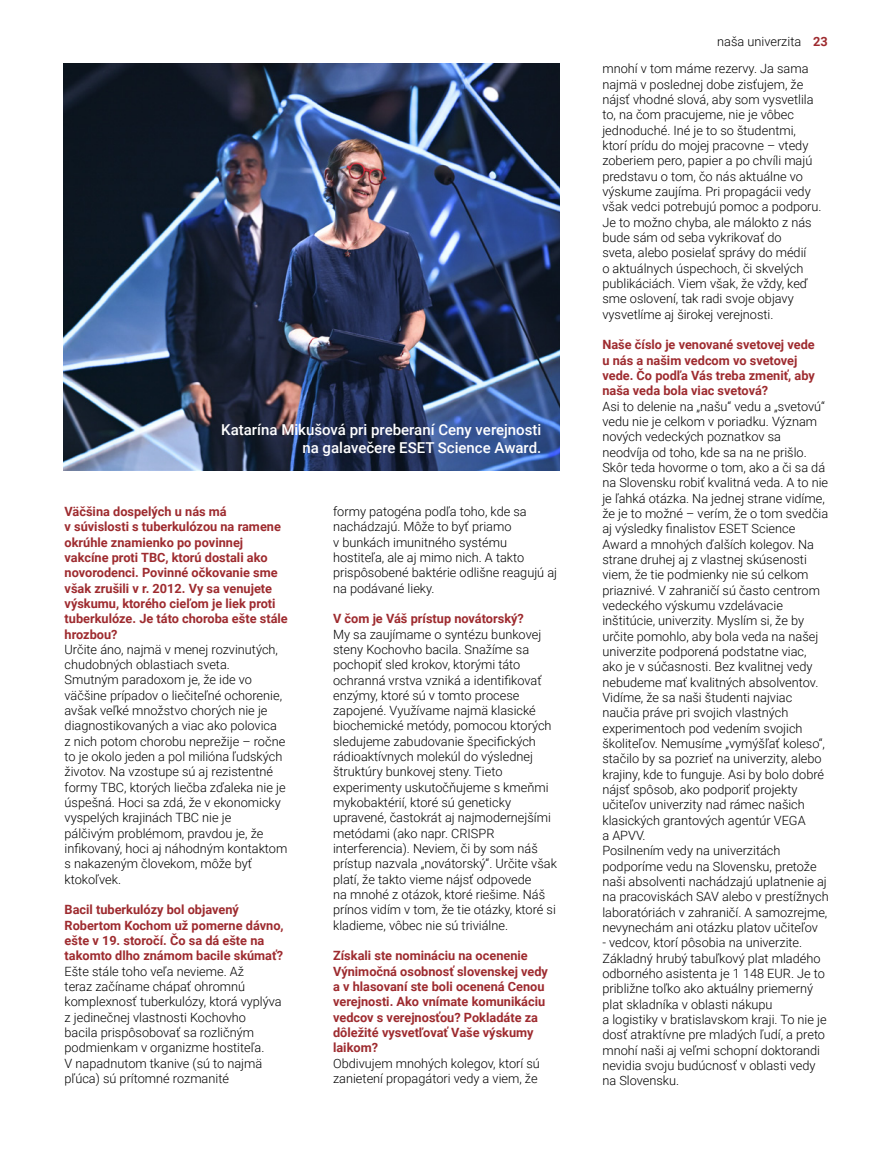
<style>
.page{position:relative;width:893px;height:1149px;background:#fff}
.page>*{position:absolute;margin:0;border:0;box-sizing:border-box;transform-origin:0 0}
.t1{font:500 15px/18px "Roboto";color:#fff;text-align:right}
.t2{font:300 12.75px/15.3px "Roboto";color:#000}
.t3{font:700 12.75px/15.3px "Roboto";color:#9e2b2f}
.s1{font-weight:700;color:#9e2b2f}
</style>
<div class="page">
<img style="left:64px;top:64px;width:496px;height:406px">
<p class="t1" style="left:221px;top:420px;width:322px">Katarína Mikušová pri preberaní Ceny verejnosti na galavečere ESET Science Award.</p>
<p class="t3" style="left:65px;top:503px;width:225px">Väčšina dospelých u nás má<br>v súvislosti s tuberkulózou na ramene okrúhle znamienko po povinnej vakcíne proti TBC, ktorú dostali ako novorodenci. Povinné očkovanie sme však zrušili v r. 2012. Vy sa venujete výskumu, ktorého cieľom je liek proti tuberkulóze. Je táto choroba ešte stále hrozbou?</p>
<p class="t2" style="left:65px;top:641px;width:224px">Určite áno, najmä v menej rozvinutých, chudobných oblastiach sveta.<br>Smutným paradoxom je, že ide vo väčšine prípadov o liečiteľné ochorenie, avšak veľké množstvo chorých nie je diagnostikovaných a viac ako polovica<br>z nich potom chorobu neprežije – ročne to je okolo jeden a pol milióna ľudských životov. Na vzostupe sú aj rezistentné formy TBC, ktorých liečba zďaleka nie je úspešná. Hoci sa zdá, že v ekonomicky vyspelých krajinách TBC nie je<br>pálčivým problémom, pravdou je, že infikovaný, hoci aj náhodným kontaktom s nakazeným človekom, môže byť ktokoľvek.</p>
<p class="t3" style="left:65px;top:901px;width:221px">Bacil tuberkulózy bol objavený Robertom Kochom už pomerne dávno, ešte v 19. storočí. Čo sa dá ešte na takomto dlho známom bacile skúmať?</p>
<p class="t2" style="left:65px;top:962px;width:219px">Ešte stále toho veľa nevieme. Až<br>teraz začíname chápať ohromnú komplexnosť tuberkulózy, ktorá vyplýva z jedinečnej vlastnosti Kochovho bacila prispôsobovať sa rozličným podmienkam v organizme hostiteľa.<br>V napadnutom tkanive (sú to najmä pľúca) sú prítomné rozmanité</p>
<p class="t2" style="left:333px;top:503px;width:225px">formy patogéna podľa toho, kde sa nachádzajú. Môže to byť priamo<br>v bunkách imunitného systému hostiteľa, ale aj mimo nich. A takto prispôsobené baktérie odlišne reagujú aj na podávané lieky.</p>
<p class="t3" style="left:333px;top:610px;width:192px">V čom je Váš prístup novátorský?</p>
<p class="t2" style="left:333px;top:625px;width:225px">My sa zaujímame o syntézu bunkovej steny Kochovho bacila. Snažíme sa pochopiť sled krokov, ktorými táto ochranná vrstva vzniká a identifikovať enzýmy, ktoré sú v tomto procese zapojené. Využívame najmä klasické biochemické metódy, pomocou ktorých sledujeme zabudovanie špecifických rádioaktívnych molekúl do výslednej štruktúry bunkovej steny. Tieto experimenty uskutočňujeme s kmeňmi mykobaktérií, ktoré sú geneticky upravené, častokrát aj najmodernejšími metódami (ako napr. CRISPR interferencia). Neviem, či by som náš prístup nazvala „novátorský“. Určite však platí, že takto vieme nájsť odpovede<br>na mnohé z otázok, ktoré riešime. Náš prínos vidím v tom, že tie otázky, ktoré si kladieme, vôbec nie sú triviálne.</p>
<p class="t3" style="left:333px;top:947px;width:216px">Získali ste nomináciu na ocenenie<br>Výnimočná osobnosť slovenskej vedy a v hlasovaní ste boli ocenená Cenou verejnosti. Ako vnímate komunikáciu vedcov s verejnosťou? Pokladáte za dôležité vysvetľovať Vaše výskumy laikom?</p>
<p class="t2" style="left:333px;top:1054px;width:208px">Obdivujem mnohých kolegov, ktorí sú zanietení propagátori vedy a viem, že</p>
<p class="t2" style="left:717px;top:33px;width:112px">naša univerzita <span class="s1">23</span></p>
<p class="t2" style="left:602px;top:61px;width:221px">mnohí v tom máme rezervy. Ja sama najmä v poslednej dobe zisťujem, že nájsť vhodné slová, aby som vysvetlila to, na čom pracujeme, nie je vôbec jednoduché. Iné je to so študentmi, ktorí prídu do mojej pracovne – vtedy zoberiem pero, papier a po chvíli majú predstavu o tom, čo nás aktuálne vo výskume zaujíma. Pri propagácii vedy však vedci potrebujú pomoc a podporu.<br>Je to možno chyba, ale málokto z nás bude sám od seba vykrikovať do<br>sveta, alebo posielať správy do médií<br>o aktuálnych úspechoch, či skvelých publikáciách. Viem však, že vždy, keď sme oslovení, tak radi svoje objavy vysvetlíme aj širokej verejnosti.</p>
<p class="t3" style="left:602px;top:336px;width:214px">Naše číslo je venované svetovej vede u nás a našim vedcom vo svetovej vede. Čo podľa Vás treba zmeniť, aby naša veda bola viac svetová?</p>
<p class="t2" style="left:602px;top:398px;width:227px">Asi to delenie na „našu“ vedu a „svetovú“ vedu nie je celkom v poriadku. Význam nových vedeckých poznatkov sa neodvíja od toho, kde sa na ne prišlo.<br>Skôr teda hovorme o tom, ako a či sa dá na Slovensku robiť kvalitná veda. A to nie je ľahká otázka. Na jednej strane vidíme, že je to možné – verím, že o tom svedčia aj výsledky finalistov ESET Science Award a mnohých ďalších kolegov. Na strane druhej aj z vlastnej skúsenosti viem, že tie podmienky nie sú celkom priaznivé. V zahraničí sú často centrom vedeckého výskumu vzdelávacie inštitúcie, univerzity. Myslím si, že by určite pomohlo, aby bola veda na našej univerzite podporená podstatne viac, ako je v súčasnosti. Bez kvalitnej vedy nebudeme mať kvalitných absolventov.<br>Vidíme, že sa naši študenti najviac naučia práve pri svojich vlastných experimentoch pod vedením svojich školiteľov. Nemusíme „vymýšľať koleso“, stačilo by sa pozrieť na univerzity, alebo krajiny, kde to funguje. Asi by bolo dobré nájsť spôsob, ako podporiť projekty učiteľov univerzity nad rámec našich klasických grantových agentúr VEGA<br>a APVV.</p>
<p class="t2" style="left:602px;top:842px;width:228px">Posilnením vedy na univerzitách podporíme vedu na Slovensku, pretože naši absolventi nachádzajú uplatnenie aj na pracoviskách SAV alebo v prestížnych laboratóriách v zahraničí. A samozrejme, nevynechám ani otázku platov učiteľov</p>
<p class="t2" style="left:602px;top:934px;width:226px">- vedcov, ktorí pôsobia na univerzite.<br>Základný hrubý tabuľkový plat mladého odborného asistenta je 1 148 EUR. Je to približne toľko ako aktuálny priemerný plat skladníka v oblasti nákupu<br>a logistiky v bratislavskom kraji. To nie je dosť atraktívne pre mladých ľudí, a preto mnohí naši aj veľmi schopní doktorandi nevidia svoju budúcnosť v oblasti vedy na Slovensku.</p>
</div>
